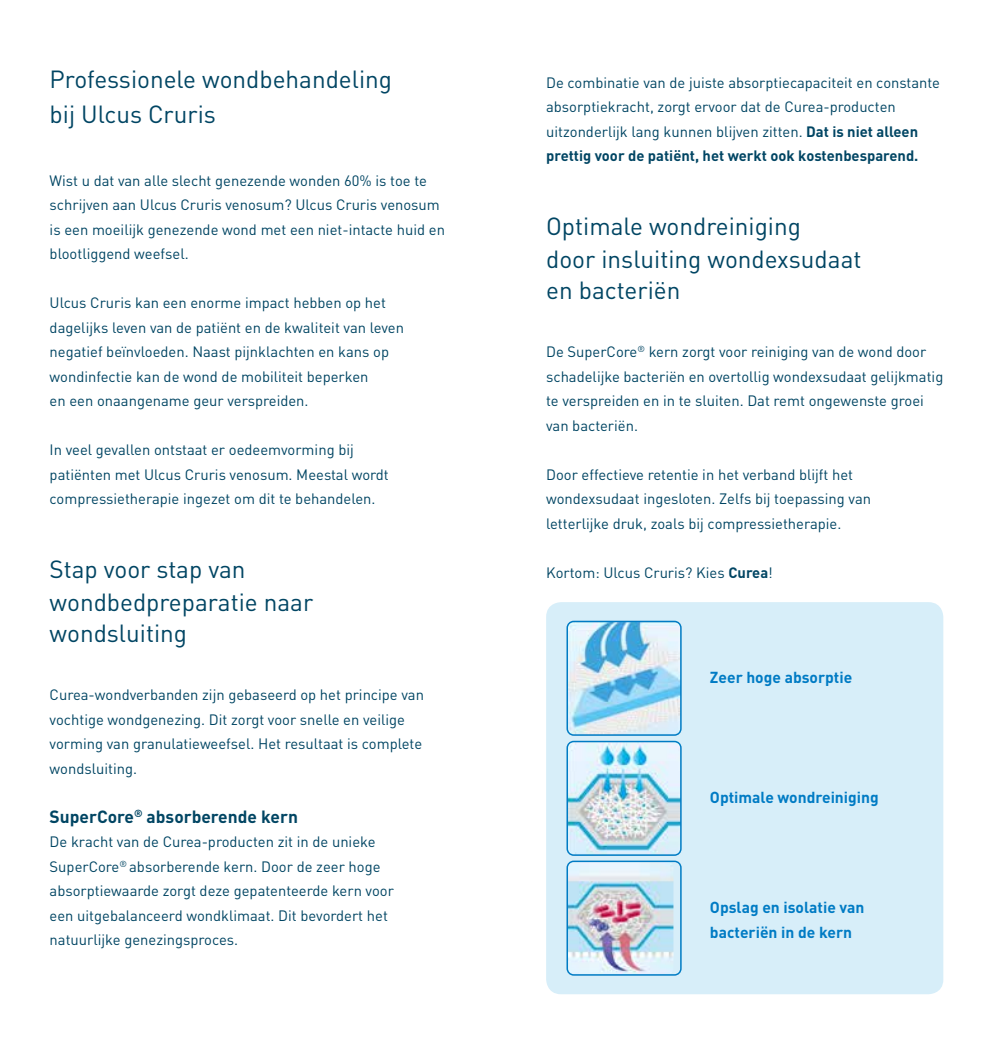
<style>
.page{position:relative;width:993px;height:1042px;background:#fff}
.page>*{position:absolute;margin:0;border:0;box-sizing:border-box;transform-origin:0 0}
.t1{font:24.5px/32.4px "DIN Pro";color:#004563}
.t2{font:700 17.5px "DIN Pro";color:#004563}
.t3{font:700 15.75px/24.5px "DIN Pro";color:#007bc4}
.t4{font:14.88px/24.5px "DIN Pro";color:#004563}
.s1{font-weight:700}
</style>
<div class="page">
<div style="left:546px;top:602px;width:397px;height:392px;background:#d7eef9;border-radius:15px"></div>
<img style="left:566px;top:621px;width:115px;height:354px">
<h1 class="t1" style="left:50px;top:60px;width:344px;line-height:35px">Professionele wondbehandeling bij Ulcus Cruris</h1>
<p class="t4" style="left:50px;top:167px;width:396px">Wist u dat van alle slecht genezende wonden 60% is toe te schrijven aan Ulcus Cruris venosum? Ulcus Cruris venosum is een moeilijk genezende wond met een niet-intacte huid en blootliggend weefsel.</p>
<p class="t4" style="left:50px;top:290px;width:356px">Ulcus Cruris kan een enorme impact hebben op het dagelijks leven van de patiënt en de kwaliteit van leven negatief beïnvloeden. Naast pijnklachten en kans op wondinfectie kan de wond de mobiliteit beperken<br>en een onaangename geur verspreiden.</p>
<p class="t4" style="left:50px;top:437px;width:340px">In veel gevallen ontstaat er oedeemvorming bij patiënten met Ulcus Cruris venosum. Meestal wordt compressietherapie ingezet om dit te behandelen.</p>
<h1 class="t1" style="left:50px;top:551px;width:265px">Stap voor stap van wondbedpreparatie naar wondsluiting</h1>
<p class="t4" style="left:50px;top:682px;width:376px">Curea-wondverbanden zijn gebaseerd op het principe van vochtige wondgenezing. Dit zorgt voor snelle en veilige vorming van granulatieweefsel. Het resultaat is complete wondsluiting.</p>
<p class="t2" style="left:50px;top:804px;width:250px">SuperCore<sup>®</sup> absorberende kern</p>
<p class="t4" style="left:50px;top:829px;width:346px">De kracht van de Curea-producten zit in de unieke SuperCore<sup>®</sup> absorberende kern. Door de zeer hoge absorptiewaarde zorgt deze gepatenteerde kern voor een uitgebalanceerd wondklimaat. Dit bevordert het natuurlijke genezingsproces.</p>
<p class="t4" style="left:546px;top:69px;width:395px">De combinatie van de juiste absorptiecapaciteit en constante absorptiekracht, zorgt ervoor dat de Curea-producten uitzonderlijk lang kunnen blijven zitten. <span class="s1">Dat is niet alleen prettig voor de patiënt, het werkt ook kostenbesparend.</span></p>
<h1 class="t1" style="left:546px;top:208px;width:317px">Optimale wondreiniging<br>door insluiting wondexsudaat en bacteriën</h1>
<p class="t4" style="left:546px;top:339px;width:398px">De SuperCore<sup>®</sup> kern zorgt voor reiniging van de wond door schadelijke bacteriën en overtollig wondexsudaat gelijkmatig te verspreiden en in te sluiten. Dat remt ongewenste groei van bacteriën.</p>
<p class="t4" style="left:546px;top:461px;width:326px">Door effectieve retentie in het verband blijft het wondexsudaat ingesloten. Zelfs bij toepassing van letterlijke druk, zoals bij compressietherapie.</p>
<p class="t4" style="left:546px;top:559px;width:228px">Kortom: Ulcus Cruris? Kies <span class="s1">Curea</span>!</p>
<p class="t3" style="left:709px;top:664px;width:144px">Zeer hoge absorptie</p>
<p class="t3" style="left:709px;top:784px;width:170px">Optimale wondreiniging</p>
<p class="t3" style="left:709px;top:894px;width:156px">Opslag en isolatie van bacteriën in de kern</p>
</div>
